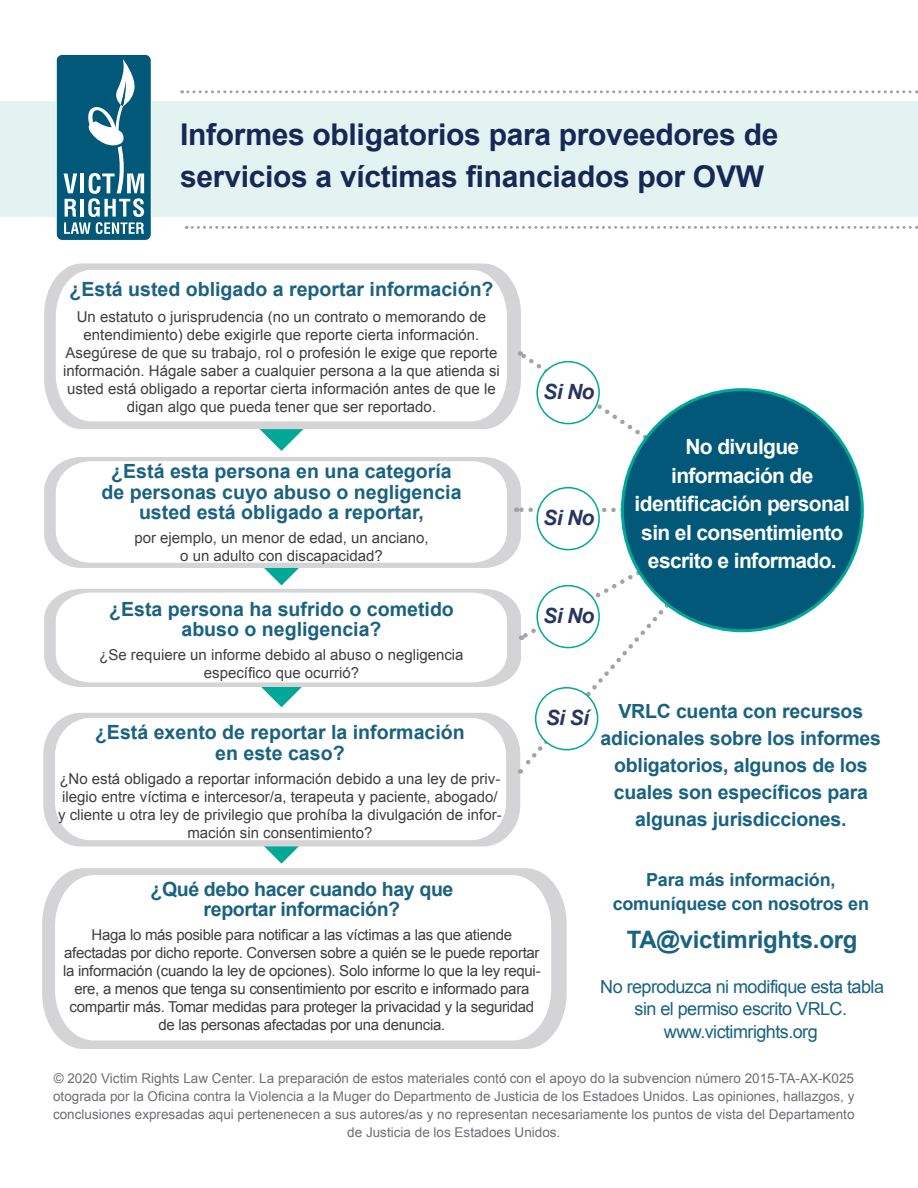
<style>
.page{position:relative;width:918px;height:1188px;background:#fff}
.page>*{position:absolute;margin:0;border:0;box-sizing:border-box;transform-origin:0 0}
.t1{font:700 30px/42px "Arial";letter-spacing:-.01em;color:#172857}
.t2{font:700 24px "Arial";letter-spacing:-.01em;color:#196281}
.t3{font:700 21px/28.5px "Arial";letter-spacing:-.03em;color:#fff;text-align:center}
.t4{font:italic 700 21px "Arial";letter-spacing:-.03em;color:#283561}
.t5{font:700 19.5px/20.2px "Arial";color:#196281;text-align:center}
.t6{font:700 19.5px/20.2px "Arial";letter-spacing:-.02em;color:#196281;text-align:center}
.t7{font:18px/22.5px "Arial";letter-spacing:-.03em;color:#196281;text-align:center}
.t8{font:700 18px/24px "Arial";letter-spacing:-.01em;color:#196281;text-align:center}
.t9{font:15px/18px "Arial";color:#3e3e3f;text-align:center}
.t10{font:15px/18px "Arial";letter-spacing:-.02em;color:#3e3e3f;text-align:center}
.t11{font:13.5px/18px "Arial";color:#6e6f74;text-align:center}
.s1{color:#62656a}
</style>
<div class="page">
<div style="left:0;top:101px;width:918px;height:116px;background:#e3f3f1"></div>
<div style="left:56px;top:54px;width:95px;height:186px;background:#015878;border-radius:6px"></div>
<div style="left:56px;top:54px;width:96px;height:187px;border:1px solid #fff;border-radius:6px"></div>
<svg style="left:64px;top:59px;width:80px;height:175px"></svg>
<svg style="left:186px;top:226px;width:732px;height:3px"></svg>
<svg style="left:182px;top:90px;width:735px;height:3px"></svg>
<svg style="left:259px;top:429px;width:45px;height:22px"></svg>
<svg style="left:264px;top:568px;width:35px;height:17px"></svg>
<svg style="left:245px;top:846px;width:73px;height:18px"></svg>
<svg style="left:44px;top:264px;width:477px;height:165px;background:#dad9db"></svg>
<svg style="left:56px;top:270px;width:451px;height:151px"></svg>
<div style="left:44px;top:457px;width:477px;height:111px;background:#d4d3d5;border-radius:36px"></div>
<div style="left:56px;top:461px;width:451px;height:102px;background:#fff"></div>
<svg style="left:44px;top:589px;width:473px;height:91px;background:#dbdadc"></svg>
<svg style="left:56px;top:593px;width:451px;height:114px"></svg>
<svg style="left:43px;top:713px;width:477px;height:133px;background:#dad9db"></svg>
<div style="left:55px;top:718px;width:451px;height:122px;background:#fff;border-radius:37px"></div>
<svg style="left:42px;top:868px;width:525px;height:181px;fill:#d4d3d5"></svg>
<svg style="left:55px;top:875px;width:496px;height:166px"></svg>
<svg style="left:517px;top:642px;width:116px;height:132px"></svg>
<svg style="left:516px;top:350px;width:234px;height:292px"></svg>
<div style="left:622px;top:390px;width:240px;height:241px;background:#015878;border-radius:50%"></div>
<div style="left:537px;top:362px;width:62px;height:62px;background:#fff;border-radius:50%"></div>
<div style="left:536px;top:361px;width:64px;height:63px;border:2px solid #00a897;border-radius:50%"></div>
<div style="left:537px;top:488px;width:62px;height:62px;background:#fff;border-radius:50%"></div>
<div style="left:536px;top:487px;width:64px;height:63px;border:2px solid #00a897;border-radius:50%"></div>
<div style="left:537px;top:586px;width:62px;height:62px;background:#fff;border-radius:50%"></div>
<div style="left:536px;top:585px;width:64px;height:63px;border:2px solid #00a897;border-radius:50%"></div>
<div style="left:536px;top:688px;width:62px;height:62px;background:#fff;border-radius:50%"></div>
<div style="left:535px;top:687px;width:63px;height:63px;border:2px solid #00a897;border-radius:50%"></div>
<p class="t1" style="left:180px;top:114px;width:600px">Informes obligatorios para proveedores de servicios a víctimas financiados por OVW</p>
<p class="t5" style="left:69px;top:280px;width:426px">¿Está usted obligado a reportar información?</p>
<p class="t9" style="left:63px;top:308px;width:438px">Un estatuto o jurisprudencia (no un contrato o memorando de entendimiento) debe exigirle que reporte cierta información.<br>Asegúrese de que su trabajo, rol o profesión le exige que reporte información. Hágale saber a cualquier persona a la que atienda si usted está obligado a reportar cierta información antes de que le digan algo que pueda tener que ser reportado.</p>
<p class="t5" style="left:102px;top:462px;width:362px">¿Está esta persona en una categoría de personas cuyo abuso o negligencia usted está obligado a reportar,</p>
<p class="t9" style="left:134px;top:529px;width:296px">por ejemplo, un menor de edad, un anciano, o un adulto con discapacidad?</p>
<p class="t5" style="left:109px;top:600px;width:346px">¿Esta persona ha sufrido o cometido abuso o negligencia?</p>
<p class="t9" style="left:99px;top:646px;width:366px">¿Se requiere un informe debido al abuso o negligencia específico que ocurrió?</p>
<p class="t5" style="left:95px;top:723px;width:371px">¿Está exento de reportar la información en este caso?</p>
<p class="t9" style="left:58px;top:770px;width:445px">¿No está obligado a reportar información debido a una ley de priv&shy;ilegio entre víctima e intercesor/a, terapeuta y paciente, abogado/ y cliente u otra ley de privilegio que prohíba la divulgación de infor&shy;mación sin consentimiento?</p>
<p class="t4" style="left:543px;top:378px;width:53px">Si No</p>
<p class="t4" style="left:543px;top:504px;width:53px">Si No</p>
<p class="t4" style="left:543px;top:602px;width:53px">Si No</p>
<p class="t3" style="left:635px;top:433px;width:217px">No divulgue información de identificación personal sin el consentimiento escrito e informado.</p>
<p class="t4" style="left:546px;top:704px;width:45px">Si Sí</p>
<p class="t5" style="left:601px;top:699px;width:282px;line-height:27px">VRLC cuenta con recursos adicionales sobre los informes obligatorios, algunos de los cuales son específicos para algunas jurisdicciones.</p>
<p class="t6" style="left:150px;top:879px;width:304px">¿Qué debo hacer cuando hay que reportar información?</p>
<p class="t10" style="left:63px;top:926px;width:479px">Haga lo más posible para notificar a las víctimas a las que atiende afectadas por dicho reporte. Conversen sobre a quién se le puede reportar la información (cuando la ley de opciones). Solo informe lo que la ley requi&shy;ere, a menos que tenga su consentimiento por escrito e informado para compartir más. Tomar medidas para proteger la privacidad y la seguridad de las personas afectadas por una denuncia.</p>
<p class="t8" style="left:613px;top:869px;width:258px">Para más información, comuníquese con nosotros en</p>
<p class="t2" style="left:627px;top:923px;width:232px">TA@victimrights.org</p>
<p class="t7" style="left:600px;top:975px;width:285px">No reproduzca ni modifique esta tabla sin el permiso escrito VRLC. www.victimrights.org</p>
<p class="t11" style="left:53px;top:1070px;width:803px">© 2020 Victim Rights Law Center. La preparaci<span class="s1">ó</span>n de estos materiales cont<span class="s1">ó</span> con el apoyo do la subvencion número 2015-TA-AX-K025 otograda por la Oficina contra la Violencia a la Muger do Departmento de Justicia de los Estadoes Unidos. Las opiniones, hallazgos, y conclusiones expresadas aqui pertenenecen a sus autores/as y no representan necesariamente los puntos de vista del Departamento de Justicia de los Estadoes Unidos.</p>
</div>
